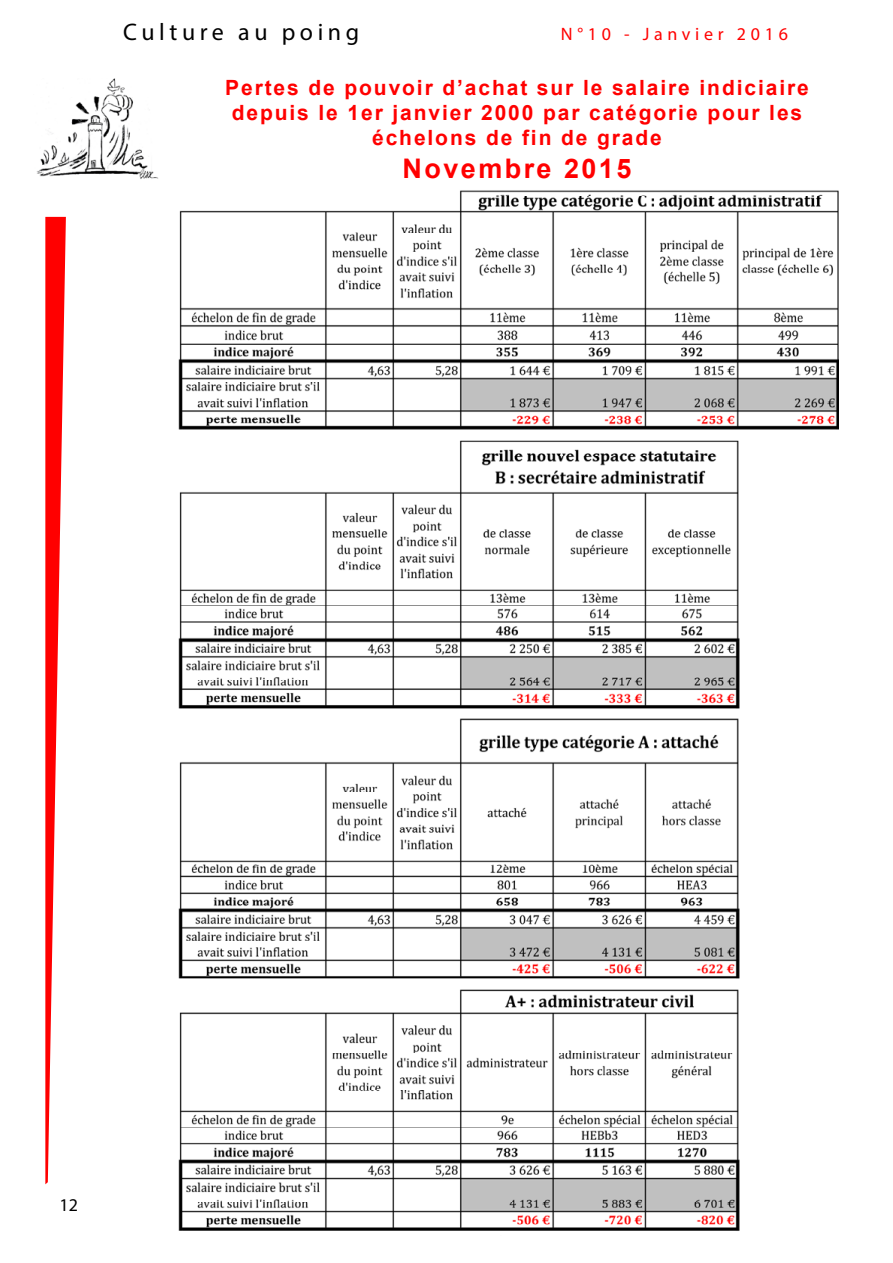
<style>
.page{position:relative;width:893px;height:1263px;background:#fff}
.page>*{position:absolute;margin:0;border:0;box-sizing:border-box;transform-origin:0 0}
.t1{font:700 27px "Arial";letter-spacing:.09em;color:#f00}
.t2{font:24px "Myriad Pro";letter-spacing:.19em;color:#000}
.t3{font:700 21px/25.2px "Arial";letter-spacing:.09em;color:#f00;text-align:center}
.t4{font:18px "Myriad Pro";letter-spacing:.26em;color:#f00}
.t5{font:18px "Myriad Pro";color:#000}
</style>
<div class="page">
<svg style="left:45px;top:217px;width:21px;height:967px"></svg>
<div style="left:45px;top:1178px;width:46px;height:47px;background:#fff;border-radius:50%"></div>
<img style="left:37px;top:78px;width:122px;height:101px">
<img style="left:178px;top:190px;width:661px;height:1041px">
<p class="t2" style="left:123px;top:17px;width:237px">Culture au poing</p>
<p class="t4" style="left:561px;top:22px;width:229px">N°10 - Janvier 2016</p>
<p class="t3" style="left:225px;top:76px;width:585px">Pertes de pouvoir d’achat sur le salaire indiciaire depuis le 1er janvier 2000 par catégorie pour les échelons de fin de grade</p>
<p class="t1" style="left:403px;top:150px;width:230px">Novembre 2015</p>
<p class="t5" style="left:59px;top:1194px;width:20px">12</p>
</div>
